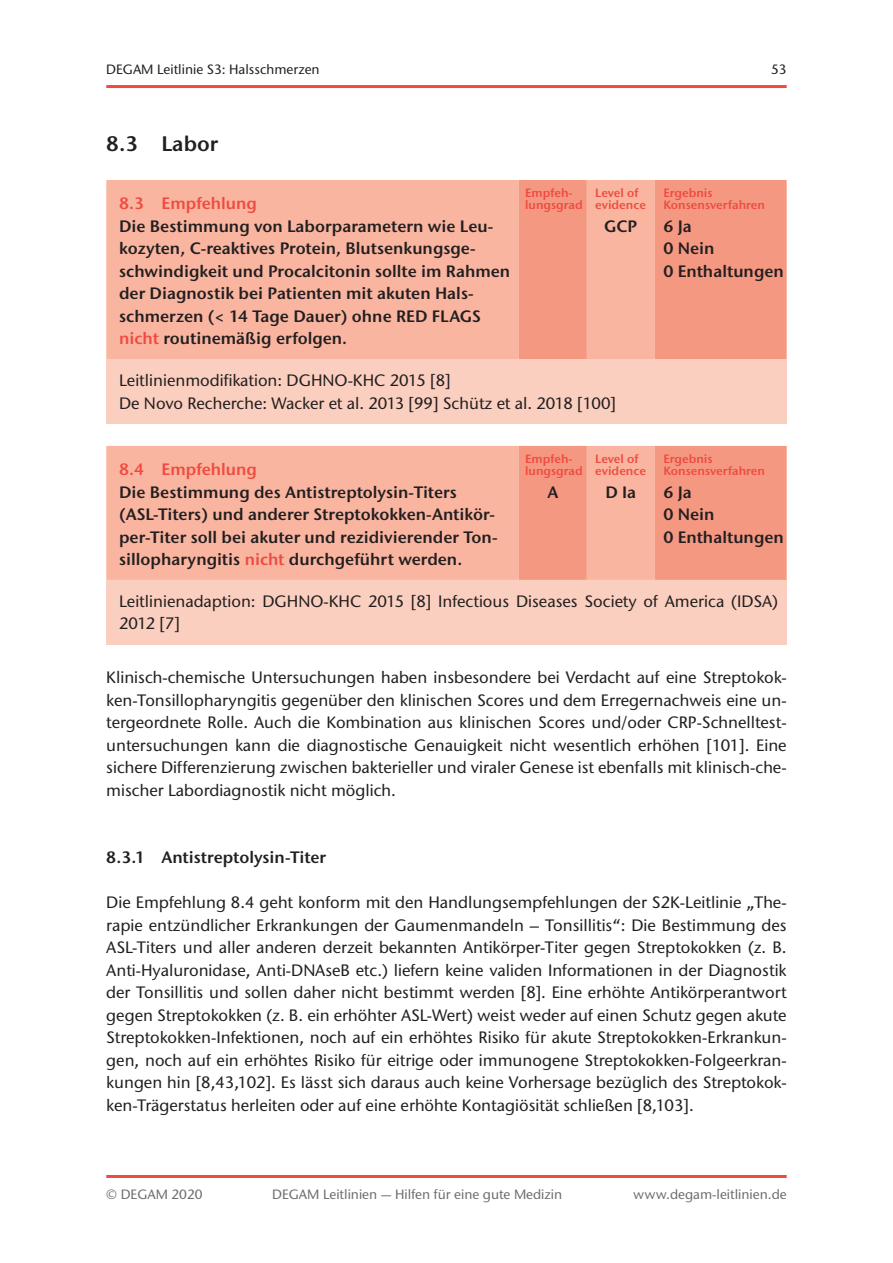
<style>
.page{position:relative;width:893px;height:1263px;background:#fff}
.page>*{position:absolute;margin:0;border:0;box-sizing:border-box;transform-origin:0 0}
.t1{font:600 21px "Stone Sans ITC Pro";color:#231f20}
.t2{font:500 16.5px/22.5px "Stone Sans ITC Std";color:#231f20}
.t3{font:600 16.5px/22.5px "Stone Sans ITC Pro";color:#231f20}
.t4{font:600 16.5px "Stone Sans ITC Pro";color:#ef4b40}
.t5{font:500 13.5px "Stone Sans ITC Std";color:#6c6d70}
.t6{font:500 13.5px "Stone Sans ITC Std";color:#231f20}
.t7{font:600 12px/12px "Stone Sans ITC Pro";color:#ef4b40}
.s1{color:#ef4b40}
</style>
<div class="page">
<hr style="left:106px;top:85px;width:681px;height:3px;background:#ef4b40">
<hr style="left:106px;top:1175px;width:681px;height:3px;background:#ef4b40">
<div style="left:106px;top:180px;width:413px;height:179px;background:#f9b5a0"></div>
<svg style="left:519px;top:180px;width:268px;height:179px;background:#f69f89"></svg>
<div style="left:106px;top:359px;width:681px;height:64px;background:#fbcfbf"></div>
<div style="left:106px;top:446px;width:413px;height:134px;background:#f9b5a0"></div>
<svg style="left:519px;top:446px;width:268px;height:134px;background:#f69f89"></svg>
<div style="left:106px;top:580px;width:681px;height:64px;background:#fbcfbf"></div>
<p class="t6" style="left:106px;top:61px;width:215px">DEGAM Leitlinie S3: Halsschmerzen</p>
<p class="t6" style="left:771px;top:61px;width:17px">53</p>
<p class="t1" style="left:106px;top:131px;width:113px">8.3 Labor</p>
<p class="t4" style="left:119px;top:193px;width:139px">8.3 Empfehlung</p>
<p class="t3" style="left:119px;top:215px;width:393px">Die Bestimmung von Laborparametern wie Leu&shy;kozyten, C-reaktives Protein, Blutsenkungsge&shy;schwindigkeit und Procalcitonin sollte im Rahmen der Diagnostik bei Patienten mit akuten Hals&shy;schmerzen (&lt; 14 Tage Dauer) ohne RED FLAGS <span class="s1">nicht</span> routinemäßig erfolgen.</p>
<p class="t7" style="left:525px;top:187px;width:59px">Empfeh&shy;lungsgrad</p>
<p class="t7" style="left:595px;top:187px;width:52px">Level of evidence</p>
<p class="t3" style="left:604px;top:215px;width:35px">GCP</p>
<p class="t2" style="left:119px;top:369px;width:498px">Leitlinienmodifikation: DGHNO-KHC 2015 [8]<br>De Novo Recherche: Wacker et al. 2013 [99] Schütz et al. 2018 [100]</p>
<p class="t4" style="left:119px;top:459px;width:139px">8.4 Empfehlung</p>
<p class="t3" style="left:119px;top:480px;width:380px">Die Bestimmung des Antistreptolysin-Titers (ASL-Titers) und anderer Streptokokken-Antikör&shy;per-Titer soll bei akuter und rezidivierender Ton&shy;sillopharyngitis <span class="s1">nicht</span> durchgeführt werden.</p>
<p class="t7" style="left:525px;top:453px;width:59px">Empfeh&shy;lungsgrad</p>
<p class="t3" style="left:547px;top:481px;width:12px">A</p>
<p class="t7" style="left:595px;top:453px;width:52px">Level of evidence</p>
<p class="t3" style="left:605px;top:481px;width:32px">D Ia</p>
<p class="t7" style="left:663px;top:187px;width:103px">Ergebnis<br>Konsensverfahren</p>
<p class="t3" style="left:663px;top:215px;width:122px">6 Ja<br>0 Nein<br>0 Enthaltungen</p>
<p class="t7" style="left:663px;top:453px;width:103px">Ergebnis<br>Konsensverfahren</p>
<p class="t3" style="left:663px;top:481px;width:122px">6 Ja<br>0 Nein<br>0 Enthaltungen</p>
<p class="t2" style="left:119px;top:590px;width:661px">Leitlinienadaption: DGHNO-KHC 2015 [8] Infectious Diseases Society of America (IDSA)<br>2012 [7]</p>
<p class="t2" style="left:106px;top:666px;width:682px;text-align:justify">Klinisch-chemische Untersuchungen haben insbesondere bei Verdacht auf eine Streptokok&shy;ken-Tonsillopharyngitis gegenüber den klinischen Scores und dem Erregernachweis eine un&shy;tergeordnete Rolle. Auch die Kombination aus klinischen Scores und/oder CRP-Schnelltest&shy;untersuchungen kann die diagnostische Genauigkeit nicht wesentlich erhöhen [101]. Eine sichere Differenzierung zwischen bakterieller und viraler Genese ist ebenfalls mit klinisch-che&shy;mischer Labordiagnostik nicht möglich.</p>
<p class="t3" style="left:106px;top:846px;width:221px">8.3.1 Antistreptolysin-Titer</p>
<p class="t2" style="left:106px;top:891px;width:682px;text-align:justify">Die Empfehlung 8.4 geht konform mit den Handlungsempfehlungen der S2K-Leitlinie „The&shy;rapie entzündlicher Erkrankungen der Gaumenmandeln – Tonsillitis“: Die Bestimmung des ASL-Titers und aller anderen derzeit bekannten Antikörper-Titer gegen Streptokokken (z. B.<br>Anti-Hyaluronidase, Anti-DNAseB etc.) liefern keine validen Informationen in der Diagnostik der Tonsillitis und sollen daher nicht bestimmt werden [8]. Eine erhöhte Antikörperantwort gegen Streptokokken (z. B. ein erhöhter ASL-Wert) weist weder auf einen Schutz gegen akute Streptokokken-Infektionen, noch auf ein erhöhtes Risiko für akute Streptokokken-Erkrankun&shy;gen, noch auf ein erhöhtes Risiko für eitrige oder immunogene Streptokokken-Folgeerkran&shy;kungen hin [8,43,102]. Es lässt sich daraus auch keine Vorhersage bezüglich des Streptokok&shy;ken-Trägerstatus herleiten oder auf eine erhöhte Kontagiösität schließen [8,103].</p>
<p class="t5" style="left:106px;top:1186px;width:98px">© DEGAM 2020</p>
<p class="t5" style="left:272px;top:1186px;width:292px">DEGAM Leitlinien — Hilfen für eine gute Medizin</p>
<p class="t5" style="left:633px;top:1186px;width:155px">www.degam-leitlinien.de</p>
</div>
